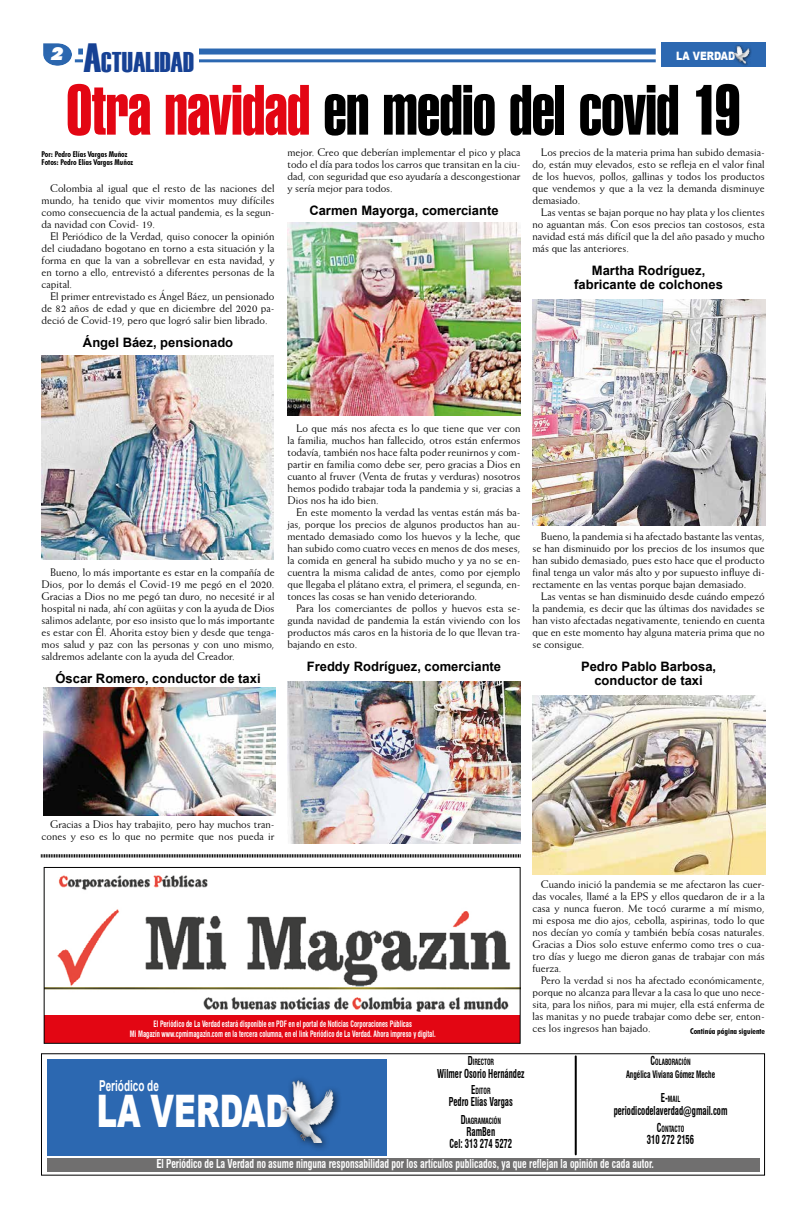
<style>
.page{position:relative;width:808px;height:1219px;background:#fff}
.page>*{position:absolute;margin:0;border:0;box-sizing:border-box;transform-origin:0 0}
.t1{font:69px "Swiss 911 BT Extra Compressed";letter-spacing:-.015em;color:#000}
.t2{font:44.9px "Arial MT Black";color:#fff;scale:.68 1}
.t3{font:28.5px "Haettenschweiler";color:#164194}
.t4{font:italic 900 18.4px "Futura BT";color:#fff}
.t5{font:700 15.1px "Arial";color:#fff;scale:.66 1}
.t6{font:700 13px/14px "Arial";color:#000;text-align:center}
.t7{font:700 condensed 12px "Swiss 721 BT";color:#fff;scale:.88 1}
.t8{font:700 condensed 12px/12.3px "Swiss 721 BT";color:#000;text-align:center;scale:.72 1}
.t9{font:11.6px "Arial MT Black";color:#fff;scale:.8 1}
.t10{font:11px/12px "Weiss BT";color:#000;text-align:justify}
.t11{font:700 condensed 10px "Swiss 721 BT";color:#000;scale:.72 1}
.t12{font:700 condensed 8.6px/10.4px "Swiss 721 BT";color:#fff;text-align:center;scale:.76 1}
.t13{font:700 condensed 8.4px "Swiss 721 BT";color:#000;scale:.72 1}
.t14{font:700 condensed 8px/8px "Futura BT";color:#000}
.s1{font-size:40.8px}
.s2{color:#e30613}
.s3{font-size:12px}
</style>
<div class="page">
<div style="left:43px;top:43px;width:30px;height:24px;background:#000;opacity:.5"></div>
<div style="left:78px;top:49px;width:578px;height:6px;background:#2c68b1"></div>
<hr style="left:75px;top:59px;width:581px;height:3px;background:#2c68b1">
<div style="left:661px;top:43px;width:104px;height:24px;background:#2c68b1"></div>
<div style="left:732px;top:44px;width:20px;height:23px;background:#000;opacity:.75"></div>
<img style="left:732px;top:46px;width:18px;height:18px">
<div style="left:47px;top:1158px;width:712px;height:14px;background:#706f6f"></div>
<div style="left:47px;top:1059px;width:340px;height:96px;background:#2c68b1"></div>
<div style="left:277px;top:1075px;width:65px;height:77px;background:#000;opacity:.75"></div>
<img style="left:279px;top:1078px;width:59px;height:65px">
<img style="left:46px;top:875px;width:472px;height:137px">
<div style="left:45px;top:1015px;width:475px;height:27px;background:#e30613"></div>
<div style="left:44px;top:867px;width:476px;height:177px;border:1px solid #000"></div>
<svg style="left:41px;top:854px;width:480px;height:4px;background:#7f7f7f"></svg>
<div style="left:83px;top:37px;width:116px;height:39px;background:#fff"></div>
<hr style="left:575px;top:1056px;width:2px;height:98px;background:#000">
<img style="left:42px;top:355px;width:232px;height:205px">
<img style="left:43px;top:687px;width:232px;height:129px">
<img style="left:287px;top:223px;width:233px;height:193px">
<img style="left:287px;top:681px;width:233px;height:162px">
<img style="left:532px;top:299px;width:233px;height:226px">
<img style="left:532px;top:695px;width:233px;height:179px">
<h3 class="t3" style="left:83px;top:43px;width:112px"><span class="s1">A</span>CTUALIDAD</h3>
<h3 class="t4" style="left:51px;top:43px;width:14px">2</h3>
<p class="t9" style="left:676px;top:49px;width:75px">LA VERDAD</p>
<h1 class="t1" style="left:66px;top:71px;width:676px"><span class="s2">Otra navidad</span> en medio del covid 19</h1>
<p class="t10" style="left:287px;top:146px;width:234px">mejor. Creo que deberían implementar el pico y placa todo el día para todos los carros que transitan en la ciu&shy;dad, con seguridad que eso ayudaría a descongestionar y sería mejor para todos.</p>
<p class="t6" style="left:309px;top:203px;width:191px">Carmen Mayorga, comerciante</p>
<p class="t10" style="left:532px;top:146px;width:234px;text-indent:9px">Los precios de la materia prima han subido demasia&shy;do, están muy elevados, esto se refleja en el valor final de los huevos, pollos, gallinas y todos los productos que vendemos y que a la vez la demanda disminuye demasiado.</p>
<p class="t10" style="left:532px;top:206px;width:234px;text-indent:9px">Las ventas se bajan porque no hay plata y los clientes no aguantan más. Con esos precios tan costosos, esta navidad está más difícil que la del año pasado y mucho más que las anteriores.</p>
<p class="t6" style="left:574px;top:263px;width:150px">Martha Rodríguez, fabricante de colchones</p>
<p class="t14" style="left:42px;top:150px;width:93px">Por: Pedro Elías Vargas Muñoz<br>Fotos: Pedro Elías Vargas Muñoz</p>
<p class="t10" style="left:42px;top:182px;width:234px;text-indent:9px">Colombia al igual que el resto de las naciones del mundo, ha tenido que vivir momentos muy difíciles como consecuencia de la actual pandemia, es la segun&shy;da navidad con Covid- 19.</p>
<p class="t10" style="left:42px;top:230px;width:234px;text-indent:9px">El Periódico de la Verdad, quiso conocer la opinión del ciudadano bogotano en torno a esta situación y la forma en que la van a sobrellevar en esta navidad, y en torno a ello, entrevistó a diferentes personas de la capital.</p>
<p class="t10" style="left:42px;top:290px;width:234px;text-indent:9px">El primer entrevistado es Ángel Báez, un pensionado de 82 años de edad y que en diciembre del 2020 pa&shy;deció de Covid-19, pero que logró salir bien librado.</p>
<p class="t6" style="left:83px;top:335px;width:152px">Ángel Báez, pensionado</p>
<p class="t10" style="left:42px;top:566px;width:234px;text-indent:9px">Bueno, lo más importante es estar en la compañía de Dios, por lo demás el Covid-19 me pegó en el 2020.<br>Gracias a Dios no me pegó tan duro, no necesité ir al hospital ni nada, ahí con agüitas y con la ayuda de Dios salimos adelante, por eso insisto que lo más importante es estar con Él. Ahorita estoy bien y desde que tenga&shy;mos salud y paz con las personas y con uno mismo, saldremos adelante con la ayuda del Creador.</p>
<p class="t6" style="left:55px;top:671px;width:207px">Óscar Romero, conductor de taxi</p>
<p class="t10" style="left:287px;top:422px;width:234px;text-indent:9px">Lo que más nos afecta es lo que tiene que ver con la familia, muchos han fallecido, otros están enfermos todavía, también nos hace falta poder reunirnos y com&shy;partir en familia como debe ser, pero gracias a Dios en cuanto al fruver (Venta de frutas y verduras) nosotros hemos podido trabajar toda la pandemia y si, gracias a Dios nos ha ido bien.</p>
<p class="t10" style="left:287px;top:506px;width:234px;text-indent:9px">En este momento la verdad las ventas están más ba&shy;jas, porque los precios de algunos productos han au&shy;mentado demasiado como los huevos y la leche, que han subido como cuatro veces en menos de dos meses, la comida en general ha subido mucho y ya no se en&shy;cuentra la misma calidad de antes, como por ejemplo que llegaba el plátano extra, el primera, el segunda, en&shy;tonces las cosas se han venido deteriorando.</p>
<p class="t10" style="left:287px;top:602px;width:234px;text-indent:9px">Para los comerciantes de pollos y huevos esta se&shy;gunda navidad de pandemia la están viviendo con los productos más caros en la historia de lo que llevan tra&shy;bajando en esto.</p>
<p class="t6" style="left:307px;top:659px;width:196px">Freddy Rodríguez, comerciante</p>
<p class="t10" style="left:532px;top:530px;width:234px;text-indent:9px">Bueno, la pandemia si ha afectado bastante las ventas, se han disminuido por los precios de los insumos que han subido demasiado, pues esto hace que el producto final tenga un valor más alto y por supuesto influye di&shy;rectamente en las ventas porque bajan demasiado.</p>
<p class="t10" style="left:532px;top:590px;width:234px;text-indent:9px">Las ventas se han disminuido desde cuándo empezó la pandemia, es decir que las últimas dos navidades se han visto afectadas negativamente, teniendo en cuenta que en este momento hay alguna materia prima que no se consigue.</p>
<p class="t6" style="left:581px;top:659px;width:137px">Pedro Pablo Barbosa, conductor de taxi</p>
<p class="t10" style="left:42px;top:818px;width:234px;text-align:right">Gracias a Dios hay trabajito, pero hay muchos tran&shy;cones y eso es lo que no permite que nos pueda ir</p>
<p class="t12" style="left:130px;top:1018px;width:404px">El Periódico de La Verdad estará disponible en PDF en el portal de Noticias Corporaciones Públicas<br>Mi Magazín www.cpmimagazin.com en la tercera columna, en el link Periódico de La Verdad. Ahora impreso y digital.</p>
<h3 class="t5" style="left:99px;top:1075px;width:92px">Periódico de</h3>
<h2 class="t2" style="left:97px;top:1083px;width:284px">LA VERDAD</h2>
<p class="t13" style="left:468px;top:1057px;width:38px"><span class="s3">D</span>IRECTOR</p>
<p class="t8" style="left:437px;top:1067px;width:123px">Wilmer Osorio Hernández</p>
<p class="t13" style="left:471px;top:1086px;width:28px"><span class="s3">E</span>DITOR</p>
<p class="t8" style="left:449px;top:1096px;width:90px">Pedro Elías Vargas</p>
<p class="t13" style="left:461px;top:1115px;width:57px"><span class="s3">D</span>IAGRAMACIÓN</p>
<p class="t8" style="left:449px;top:1125px;width:89px">RamBen<br>Cel: 313 274 5272</p>
<p class="t10" style="left:532px;top:878px;width:234px;text-indent:9px">Cuando inició la pandemia se me afectaron las cuer&shy;das vocales, llamé a la EPS y ellos quedaron de ir a la casa y nunca fueron. Me tocó curarme a mí mismo, mi esposa me dio ajos, cebolla, aspirinas, todo lo que nos decían yo comía y también bebía cosas naturales.<br>Gracias a Dios solo estuve enfermo como tres o cua&shy;tro días y luego me dieron ganas de trabajar con más fuerza.</p>
<p class="t10" style="left:532px;top:974px;width:234px;text-indent:9px">Pero la verdad si nos ha afectado económicamente, porque no alcanza para llevar a la casa lo que uno nece&shy;sita, para los niños, para mi mujer, ella está enferma de las manitas y no puede trabajar como debe ser, enton&shy;ces los ingresos han bajado.</p>
<p class="t14" style="left:690px;top:1027px;width:77px">Continúa página siguiente</p>
<p class="t13" style="left:650px;top:1057px;width:57px"><span class="s3">C</span>OLABORACIÓN</p>
<p class="t11" style="left:626px;top:1068px;width:125px">Angélica Viviana Gómez Meche</p>
<p class="t13" style="left:661px;top:1094px;width:29px"><span class="s3">E-</span>MAIL</p>
<p class="t8" style="left:614px;top:1104px;width:159px">periodicodelaverdad@gmail.com</p>
<p class="t13" style="left:657px;top:1124px;width:40px"><span class="s3">C</span>ONTACTO</p>
<p class="t8" style="left:647px;top:1133px;width:67px">310 272 2156</p>
<p class="t7" style="left:156px;top:1157px;width:567px">El Periódico de La Verdad no asume ninguna responsabilidad por los artículos publicados, ya que reflejan la opinión de cada autor.</p>
</div>
